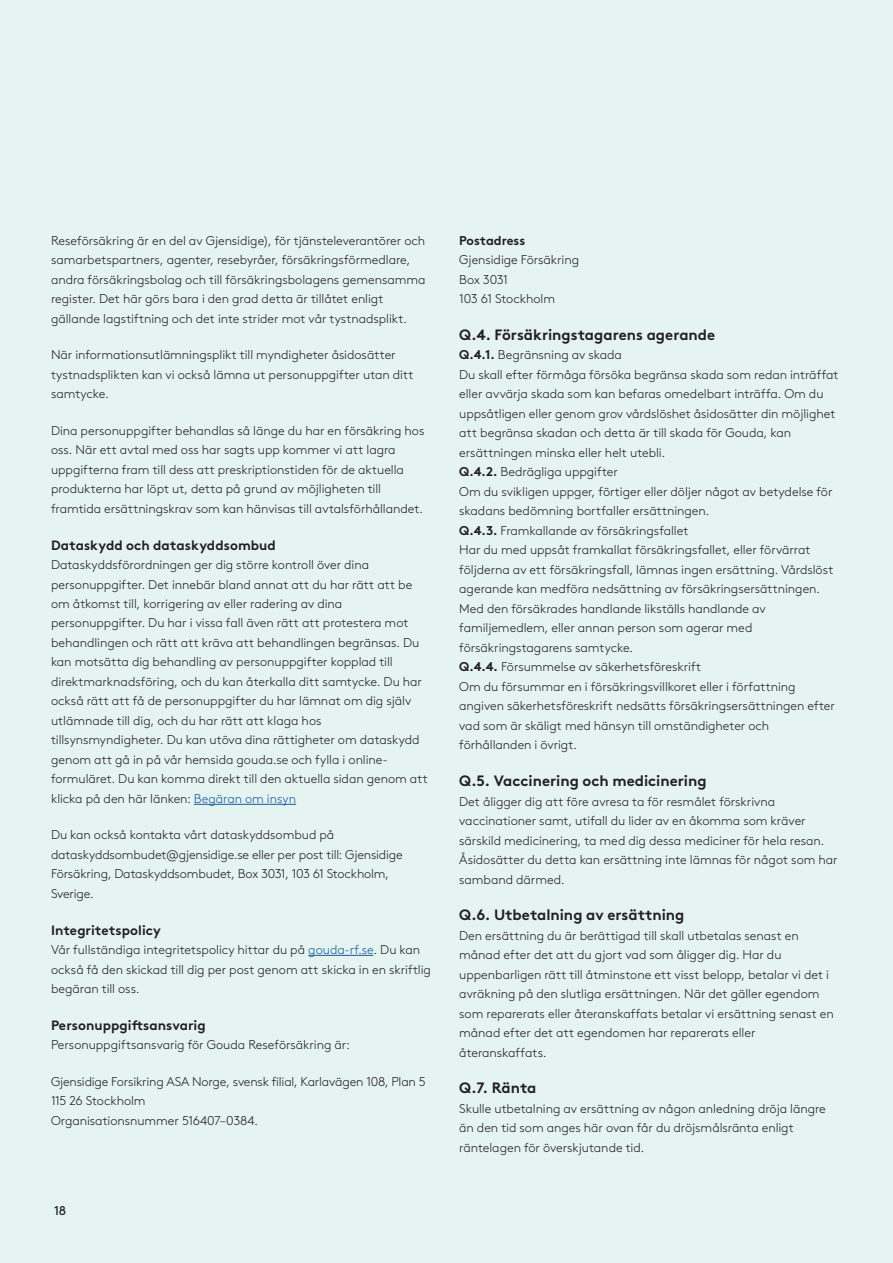
<style>
.page{position:relative;width:893px;height:1263px;background:#e5f3f1}
.page>*{position:absolute;margin:0;border:0;box-sizing:border-box;transform-origin:0 0}
.t1{font:15px "Gjen Brown OT Bold Alt";color:#231f20}
.t2{font:13.5px "Gjen Brown OT Bold Alt";letter-spacing:.005em;color:#231f20}
.t3{font:300 12.75px/19.5px "Gjen Brown OT";letter-spacing:-.005em;color:#231f20}
.t4{font:700 12.75px "Gjen Brown OT";letter-spacing:-.005em;color:#231f20}
.t5{font:12.75px "Gjen Brown OT";color:#231f20}
.s1{color:#175d9e}
.s2{font-weight:700}
</style>
<div class="page">
<hr style="left:194px;top:804px;width:102px;height:1px;background:#175d9e">
<hr style="left:308px;top:955px;width:65px;height:1px;background:#175d9e">
<p class="t3" style="left:51px;top:230px;width:376px">Reseförsäkring är en del av Gjensidige), för tjänsteleverantörer och samarbetspartners, agenter, resebyråer, försäkringsförmedlare, andra försäkringsbolag och till försäkringsbolagens gemensamma register. Det här görs bara i den grad detta är tillåtet enligt gällande lagstiftning och det inte strider mot vår tystnadsplikt.</p>
<p class="t3" style="left:51px;top:344px;width:364px">När informationsutlämningsplikt till myndigheter åsidosätter tystnadsplikten kan vi också lämna ut personuppgifter utan ditt samtycke.</p>
<p class="t3" style="left:51px;top:420px;width:375px">Dina personuppgifter behandlas så länge du har en försäkring hos oss. När ett avtal med oss har sagts upp kommer vi att lagra uppgifterna fram till dess att preskriptionstiden för de aktuella produkterna har löpt ut, detta på grund av möjligheten till framtida ersättningskrav som kan hänvisas till avtalsförhållandet.</p>
<p class="t2" style="left:51px;top:534px;width:226px">Dataskydd och dataskyddsombud</p>
<p class="t3" style="left:51px;top:554px;width:378px">Dataskyddsförordningen ger dig större kontroll över dina personuppgifter. Det innebär bland annat att du har rätt att be om åtkomst till, korrigering av eller radering av dina personuppgifter. Du har i vissa fall även rätt att protestera mot behandlingen och rätt att kräva att behandlingen begränsas. Du kan motsätta dig behandling av personuppgifter kopplad till direktmarknadsföring, och du kan återkalla ditt samtycke. Du har också rätt att få de personuppgifter du har lämnat om dig själv utlämnade till dig, och du har rätt att klaga hos tillsynsmyndigheter. Du kan utöva dina rättigheter om dataskydd genom att gå in på vår hemsida gouda.se och fylla i online&shy;formuläret. Du kan komma direkt till den aktuella sidan genom att klicka på den här länken: <span class="s1">Begäran om insyn</span></p>
<p class="t3" style="left:51px;top:824px;width:353px">Du kan också kontakta vårt dataskyddsombud på dataskyddsombudet@gjensidige.se eller per post till: Gjensidige Försäkring, Dataskyddsombudet, Box 3031, 103 61 Stockholm, Sverige.</p>
<p class="t2" style="left:51px;top:919px;width:111px">Integritetspolicy</p>
<p class="t3" style="left:51px;top:939px;width:381px">Vår fullständiga integritetspolicy hittar du på <span class="s1">gouda-rf.se</span>. Du kan också få den skickad till dig per post genom att skicka in en skriftlig begäran till oss.</p>
<p class="t2" style="left:51px;top:1014px;width:156px">Personuppgiftsansvarig</p>
<p class="t3" style="left:51px;top:1034px;width:300px">Personuppgiftsansvarig för Gouda Reseförsäkring är:</p>
<p class="t3" style="left:51px;top:1070px;width:376px">Gjensidige Forsikring ASA Norge, svensk filial, Karlavägen 108, Plan 5<br>115 26 Stockholm<br>Organisationsnummer 516407–0384.</p>
<p class="t5" style="left:54px;top:1201px;width:14px">18</p>
<p class="t4" style="left:459px;top:230px;width:68px">Postadress</p>
<p class="t3" style="left:459px;top:249px;width:121px">Gjensidige Försäkring<br>Box 3031<br>103 61 Stockholm</p>
<p class="t1" style="left:459px;top:323px;width:257px">Q.4. Försäkringstagarens agerande</p>
<p class="t3" style="left:459px;top:344px;width:381px"><span class="s2">Q.4.1.</span> Begränsning av skada<br>Du skall efter förmåga försöka begränsa skada som redan inträffat eller avvärja skada som kan befaras omedelbart inträffa. Om du uppsåtligen eller genom grov vårdslöshet åsidosätter din möjlighet att begränsa skadan och detta är till skada för Gouda, kan ersättningen minska eller helt utebli.<br><span class="s2">Q.4.2.</span> Bedrägliga uppgifter<br>Om du svikligen uppger, förtiger eller döljer något av betydelse för skadans bedömning bortfaller ersättningen.<br><span class="s2">Q.4.3.</span> Framkallande av försäkringsfallet<br>Har du med uppsåt framkallat försäkringsfallet, eller förvärrat följderna av ett försäkringsfall, lämnas ingen ersättning. Vårdslöst agerande kan medföra nedsättning av försäkringsersättningen.<br>Med den försäkrades handlande likställs handlande av familjemedlem, eller annan person som agerar med försäkringstagarens samtycke.<br><span class="s2">Q.4.4.</span> Försummelse av säkerhetsföreskrift<br>Om du försummar en i försäkringsvillkoret eller i författning angiven säkerhetsföreskrift nedsätts försäkringsersättningen efter vad som är skäligt med hänsyn till omständigheter och förhållanden i övrigt.</p>
<p class="t1" style="left:459px;top:769px;width:249px">Q.5. Vaccinering och medicinering</p>
<p class="t3" style="left:459px;top:790px;width:380px">Det åligger dig att före avresa ta för resmålet förskrivna vaccinationer samt, utifall du lider av en åkomma som kräver särskild medicinering, ta med dig dessa mediciner för hela resan.<br>Åsidosätter du detta kan ersättning inte lämnas för något som har samband därmed.</p>
<p class="t1" style="left:459px;top:903px;width:227px">Q.6. Utbetalning av ersättning</p>
<p class="t3" style="left:459px;top:924px;width:376px">Den ersättning du är berättigad till skall utbetalas senast en månad efter det att du gjort vad som åligger dig. Har du uppenbarligen rätt till åtminstone ett visst belopp, betalar vi det i avräkning på den slutliga ersättningen. När det gäller egendom som reparerats eller återanskaffats betalar vi ersättning senast en månad efter det att egendomen har reparerats eller återanskaffats.</p>
<p class="t1" style="left:459px;top:1076px;width:79px">Q.7. Ränta</p>
<p class="t3" style="left:459px;top:1097px;width:368px">Skulle utbetalning av ersättning av någon anledning dröja längre än den tid som anges här ovan får du dröjsmålsränta enligt räntelagen för överskjutande tid.</p>
</div>
